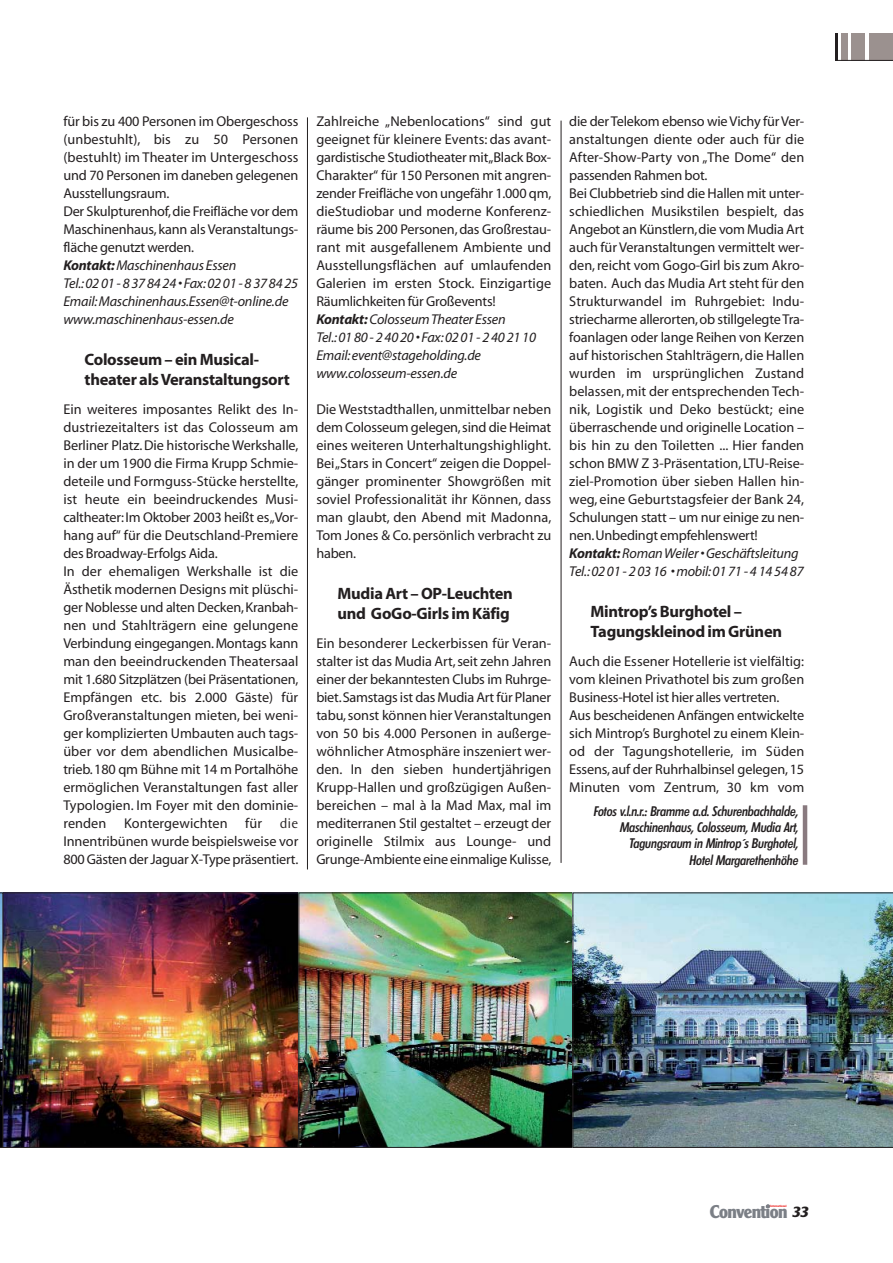
<style>
.page{position:relative;width:893px;height:1263px;background:#fff}
.page>*{position:absolute;margin:0;border:0;box-sizing:border-box;transform-origin:0 0}
.t1{font:700 17.85px "Cleargothic";letter-spacing:-.035em;color:#7b7f86;scale:.94 1}
.t2{font:700 16.5px/19.8px "Myriad";letter-spacing:-.015em;color:#231f20}
.t3{font:14.25px/18px "Myriad";color:#231f20}
.t4{font:italic 500 condensed 13.5px/16.4px "Limerick";letter-spacing:-.02em;color:#231f20;text-align:right}
.t5{font:700 3px "Cleargothic";letter-spacing:-.02em;color:#ee3431}
.s1{font-weight:700;font-style:italic}
.s2{font-style:italic}
.s3{font-family:"Wunderlich"}
.s4{font-style:italic;font-size:14.25px;color:#231f20}
</style>
<div class="page">
<svg style="left:766px;top:1204px;width:4px;height:4px"></svg>
<div style="left:869px;top:34px;width:23px;height:27px;background:#9b918f"></div>
<div style="left:852px;top:34px;width:13px;height:27px;background:#9b918f"></div>
<div style="left:842px;top:34px;width:6px;height:27px;background:#9b918f"></div>
<hr style="left:835px;top:34px;width:3px;height:27px;background:#231f20">
<hr style="left:835px;top:60px;width:57px;height:1px;background:#231f20">
<img style="left:4px;top:895px;width:293px;height:251px">
<div style="left:2px;top:893px;width:297px;height:255px;border:1px solid #231f20"></div>
<img style="left:301px;top:895px;width:272px;height:251px">
<svg style="left:0;top:893px;width:3px;height:255px"></svg>
<img style="left:573px;top:893px;width:319px;height:255px">
<hr style="left:307px;top:117px;width:1px;height:752px;background:#231f20">
<hr style="left:803px;top:805px;width:4px;height:60px;background:#897a7f">
<hr style="left:561px;top:121px;width:1px;height:742px;background:#231f20">
<p class="t3" style="left:63px;top:113px;width:237px">für bis zu 400 Personen im Obergeschoss (unbestuhlt), bis zu 50 Personen (bestuhlt) im Theater im Untergeschoss und 70 Personen im daneben gelegenen Ausstellungsraum.<br>Der Skulpturenhof,die Freifläche vor dem Maschinenhaus, kann als Veranstaltungs&shy;fläche genutzt werden.<br><span class="s1">Kontakt:</span><span class="s2">Maschinenhaus Essen<br>Tel.:02 01 - 8 37 84 24 • Fax:02 01 - 8 37 84 25<br>Email:Maschinenhaus.Essen@t-online.de www.maschinenhaus-essen.de</span></p>
<p class="t2" style="left:85px;top:351px;width:207px">Colosseum – ein Musical&shy;theater als Veranstaltungsort</p>
<p class="t3" style="left:63px;top:401px;width:236px">Ein weiteres imposantes Relikt des In&shy;dustriezeitalters ist das Colosseum am Berliner Platz. Die historische Werkshalle, in der um 1900 die Firma Krupp Schmie&shy;deteile und Formguss-Stücke herstellte, ist heute ein beeindruckendes Musi&shy;caltheater: Im Oktober 2003 heißt es „Vor&shy;hang auf“ für die Deutschland-Premiere des Broadway-Erfolgs Aida.<br>In der ehemaligen Werkshalle ist die Ästhetik modernen Designs mit plüschi&shy;ger Noblesse und alten Decken,Kranbah&shy;nen und Stahlträgern eine gelungene Verbindung eingegangen. Montags kann man den beeindruckenden Theatersaal mit 1.680 Sitzplätzen (bei Präsentationen, Empfängen etc. bis 2.000 Gäste) für Großveranstaltungen mieten, bei weni&shy;ger komplizierten Umbauten auch tags&shy;über vor dem abendlichen Musicalbe&shy;trieb. 180 qm Bühne mit 14 m Portalhöhe ermöglichen Veranstaltungen fast aller Typologien. Im Foyer mit den dominie&shy;renden Kontergewichten für <span class="s3">die </span>Innentribünen wurde beispielsweise vor 800 Gästen der Jaguar X-Type präsentiert.</p>
<p class="t3" style="left:316px;top:114px;width:236px">Zahlreiche „Nebenlocations“ sind gut geeignet für kleinere Events: das avant&shy;gardistische Studiotheater mit „Black Box-Charakter“ für 150 Personen mit angren&shy;zender Freifläche von ungefähr 1.000 qm, dieStudiobar und moderne Konferenz&shy;räume bis 200 Personen, das Großrestau&shy;rant mit ausgefallenem Ambiente und Ausstellungsflächen auf umlaufenden Galerien im ersten Stock. Einzigartige Räumlichkeiten für Großevents!<br><span class="s1">Kontakt:</span><span class="s2">Colosseum Theater Essen<br>Tel.:01 80 - 2 40 20 • Fax:02 01 - 2 40 21 10<br>Email:event@stageholding.de www.colosseum-essen.de</span></p>
<p class="t3" style="left:316px;top:401px;width:236px;text-align:justify">Die Weststadthallen, unmittelbar neben dem Colosseum gelegen,sind die Heimat eines weiteren Unterhaltungshighlight.<br>Bei „Stars in Concert“ zeigen die Doppel&shy;gänger prominenter Showgrößen mit soviel Professionalität ihr Können, dass man glaubt, den Abend mit Madonna, Tom Jones &amp; Co. persönlich verbracht zu haben.</p>
<p class="t2" style="left:338px;top:585px;width:177px">Mudia Art – OP-Leuchten und GoGo-Girls im Käfig</p>
<p class="t3" style="left:316px;top:635px;width:236px;text-align:justify">Ein besonderer Leckerbissen für Veran&shy;stalter ist das Mudia Art, seit zehn Jahren einer der bekanntesten Clubs im Ruhrge&shy;biet.Samstags ist das Mudia Art für Planer tabu, sonst können hier Veranstaltungen von 50 bis 4.000 Personen in außerge&shy;wöhnlicher Atmosphäre inszeniert wer&shy;den. In den sieben hundertjährigen Krupp-Hallen und großzügigen Außen&shy;bereichen – mal à la Mad Max, mal im mediterranen Stil gestaltet – erzeugt der originelle Stilmix aus Lounge- und Grunge-Ambiente eine einmalige Kulisse,</p>
<p class="t3" style="left:569px;top:114px;width:236px">die der Telekom ebenso wie Vichy für Ver&shy;anstaltungen diente oder auch für die After-Show-Party von „The Dome“ den passenden Rahmen bot.<br>Bei Clubbetrieb sind die Hallen mit unter&shy;schiedlichen Musikstilen bespielt, das Angebot an Künstlern,die vom Mudia Art auch für Veranstaltungen vermittelt wer&shy;den, reicht vom Gogo-Girl bis zum Akro&shy;baten. Auch das Mudia Art steht für den Strukturwandel im Ruhrgebiet: Indu&shy;striecharme allerorten,ob stillgelegte Tra&shy;foanlagen oder lange Reihen von Kerzen auf historischen Stahlträgern, die Hallen wurden im ursprünglichen Zustand belassen, mit der entsprechenden Tech&shy;nik, Logistik und Deko bestückt; eine überraschende und originelle Location – bis hin zu den Toiletten ... Hier fanden schon BMW Z 3-Präsentation, LTU-Reise&shy;ziel-Promotion über sieben Hallen hin&shy;weg, eine Geburtstagsfeier der Bank 24, Schulungen statt – um nur einige zu nen&shy;nen.Unbedingt empfehlenswert!<br><span class="s1">Kontakt:</span><span class="s2">Roman Weiler • Geschäftsleitung Tel.:02 01 - 2 03 16 • mobil:01 71 - 4 14 54 87</span></p>
<p class="t2" style="left:590px;top:603px;width:193px">Mintrop’s Burghotel –<br>Tagungskleinod im Grünen</p>
<p class="t3" style="left:569px;top:653px;width:236px">Auch die Essener Hotellerie ist vielfältig: vom kleinen Privathotel bis zum großen Business-Hotel ist hier alles vertreten.<br>Aus bescheidenen Anfängen entwickelte sich Mintrop’s Burghotel zu einem Klein&shy;od der Tagungshotellerie, im Süden Essens, auf der Ruhrhalbinsel gelegen, 15<br>Minuten vom Zentrum, 30 km vom</p>
<p class="t4" style="left:593px;top:803px;width:206px">Fotos v.l.n.r.: Bramme a.d. Schurenbachhalde, Maschinenhaus, Colosseum, Mudia Art, Tagungsraum in Mintrop´s Burghotel,<br>Hotel Margarethenhöhe</p>
<p class="t1" style="left:710px;top:1201px;width:106px">Convention <span class="s4">33</span></p>
<p class="t5" style="left:770px;top:1204px;width:18px">International</p>
</div>
